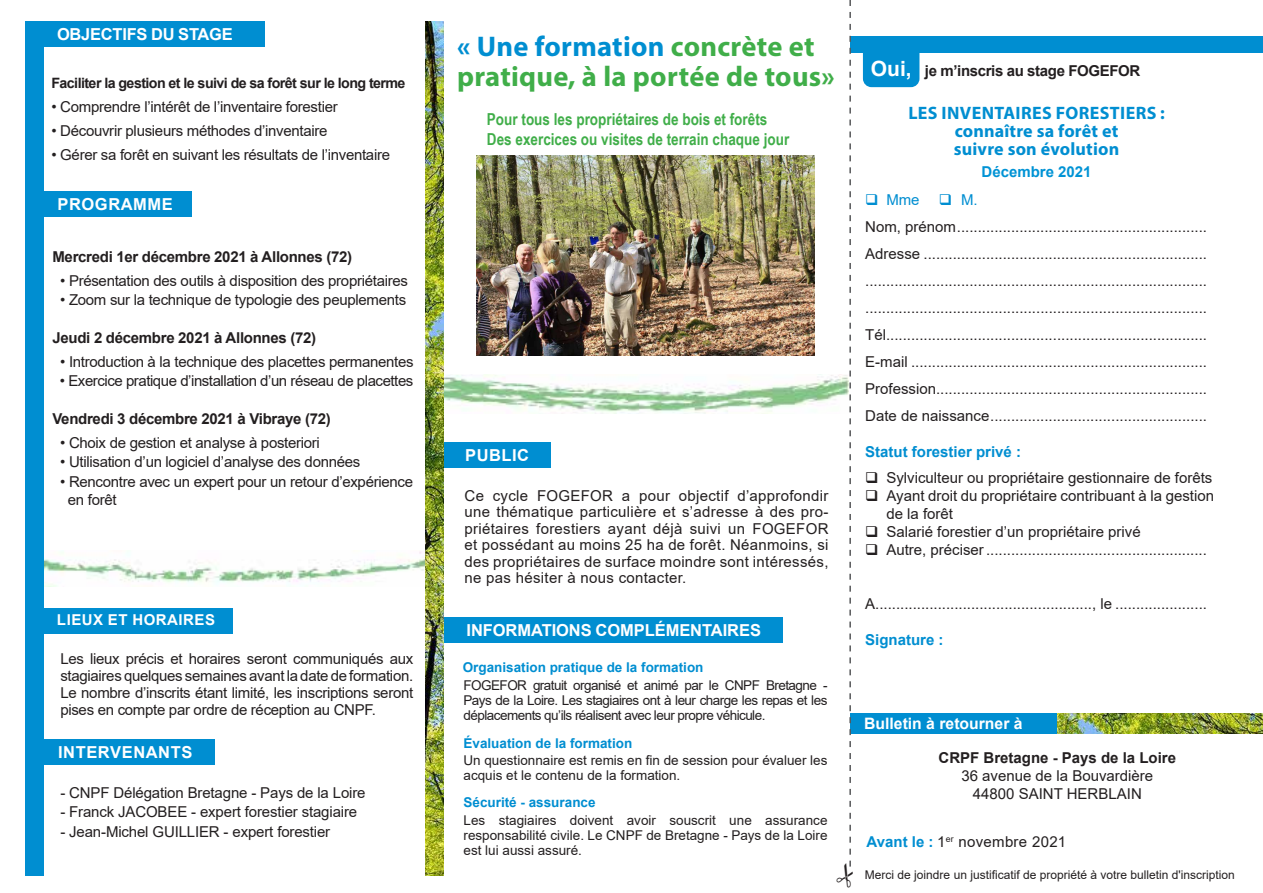
<style>
.page{position:relative;width:1263px;height:893px;background:#fff}
.page>*{position:absolute;margin:0;border:0;box-sizing:border-box;transform-origin:0 0}
.t1{font:700 28.5px/30px "Myriad Pro";letter-spacing:.01em;color:#40ae49}
.t2{font:700 18px/18px "Myriad Pro";letter-spacing:.01em;color:#008ed1;text-align:center}
.t3{font:700 16.5px/19.8px "Arial Narrow";color:#40ae49}
.t4{font:700 16.5px "Arial";letter-spacing:-.005em;color:#fff}
.t5{font:700 16.5px "Arial";letter-spacing:.035em;color:#fff}
.t6{font:700 15.75px "Arial";color:#fff}
.t7{font:15px/16.5px "Arial";letter-spacing:-.02em;color:#231f20;text-align:justify}
.t8{font:15px/27px "Arial";color:#231f20}
.t9{font:700 15px "Arial";letter-spacing:-.02em;color:#231f20}
.t10{font:700 15px "Arial";color:#008ed1}
.t11{font:700 15px "Arial";color:#231f20}
.t12{font:15px "Arial";letter-spacing:.02em;color:#231f20}
.t13{font:700 15px "Arial";letter-spacing:.035em;color:#fff}
.t14{font:700 15px "Arial";color:#0093d5}
.t15{font:15px "Arial";color:#008ed1}
.t16{font:700 14.25px "Arial";letter-spacing:-.04em;color:#231f20}
.t17{font:13.5px/15px "Arial";color:#231f20;text-align:justify}
.t18{font:700 13.5px "Arial";color:#008ed1}
.t19{font:12px "Arial";color:#231f20}
.s1{color:#008ed1}
.s2{font-size:21px;color:#fff}
.s3{font-weight:700;color:#008ed1}
</style>
<div class="page">
<div style="left:43px;top:21px;width:222px;height:26px;background:#008ed1"></div>
<div style="left:43px;top:191px;width:148px;height:26px;background:#008ed1"></div>
<div style="left:26px;top:21px;width:18px;height:855px;background:#008ed1"></div>
<div style="left:443px;top:442px;width:108px;height:26px;background:#008ed1"></div>
<div style="left:443px;top:617px;width:339px;height:26px;background:#008ed1"></div>
<img style="left:443px;top:374px;width:393px;height:40px">
<div style="left:863px;top:44px;width:56px;height:43px;background:#008ed1;border-radius:9px"></div>
<div style="left:851px;top:37px;width:412px;height:16px;background:#008ed1"></div>
<img style="left:44px;top:551px;width:381px;height:36px">
<div style="left:850px;top:713px;width:209px;height:21px;background:#008ed1"></div>
<img style="left:1058px;top:713px;width:205px;height:21px">
<img style="left:425px;top:21px;width:18px;height:854px">
<img style="left:476px;top:155px;width:338px;height:201px">
<div style="left:43px;top:608px;width:190px;height:26px;background:#008ed1"></div>
<div style="left:44px;top:739px;width:171px;height:26px;background:#008ed1"></div>
<svg style="left:836px;top:0;width:17px;height:867px"></svg>
<p class="t4" style="left:57px;top:22px;width:177px">OBJECTIFS DU STAGE</p>
<p class="t16" style="left:51px;top:73px;width:356px">Faciliter la gestion et le suivi de sa forêt sur le long terme</p>
<p class="t7" style="left:51px;top:98px;width:288px">• Comprendre l’intérêt de l’inventaire forestier</p>
<p class="t7" style="left:51px;top:122px;width:278px">• Découvrir plusieurs méthodes d’inventaire</p>
<p class="t7" style="left:51px;top:146px;width:340px">• Gérer sa forêt en suivant les résultats de l’inventaire</p>
<p class="t5" style="left:57px;top:192px;width:117px">PROGRAMME</p>
<p class="t9" style="left:52px;top:246px;width:301px">Mercredi 1er décembre 2021 à Allonnes (72)</p>
<p class="t7" style="left:60px;top:272px;width:349px">• Présentation des outils à disposition des propriétaires</p>
<p class="t7" style="left:60px;top:292px;width:347px">• Zoom sur la technique de typologie des peuplements</p>
<p class="t9" style="left:52px;top:327px;width:265px">Jeudi 2 décembre 2021 à Allonnes (72)</p>
<p class="t7" style="left:60px;top:353px;width:355px">• Introduction à la technique des placettes permanentes</p>
<p class="t7" style="left:60px;top:373px;width:355px">• Exercice pratique d’installation d’un réseau de placettes</p>
<p class="t9" style="left:52px;top:408px;width:280px">Vendredi 3 décembre 2021 à Vibraye (72)</p>
<p class="t7" style="left:60px;top:434px;width:261px">• Choix de gestion et analyse à posteriori</p>
<p class="t7" style="left:60px;top:454px;width:302px">• Utilisation d’un logiciel d’analyse des données</p>
<p class="t7" style="left:68px;top:472px;width:347px;line-height:18px;text-indent:-8px">• Rencontre avec un expert pour un retour d’expérience en forêt</p>
<p class="t13" style="left:57px;top:609px;width:160px">LIEUX ET HORAIRES</p>
<p class="t7" style="left:60px;top:650px;width:354px;line-height:17.2px">Les lieux précis et horaires seront communiqués aux stagiaires quelques semaines avant la date de formation.<br>Le nombre d’inscrits étant limité, les inscriptions seront pises en compte par ordre de réception au CNPF.</p>
<p class="t5" style="left:58px;top:741px;width:136px">INTERVENANTS</p>
<p class="t7" style="left:60px;top:784px;width:307px">- CNPF Délégation Bretagne - Pays de la Loire</p>
<p class="t7" style="left:60px;top:803px;width:298px">- Franck JACOBEE - expert forestier stagiaire</p>
<p class="t7" style="left:60px;top:823px;width:271px">- Jean-Michel GUILLIER - expert forestier</p>
<h1 class="t1" style="left:457px;top:30px;width:379px"><span class="s1">« Une formation</span> concrète et pratique, à la portée de tous»</h1>
<p class="t3" style="left:487px;top:109px;width:304px">Pour tous les propriétaires de bois et forêts<br>Des exercices ou visites de terrain chaque jour</p>
<p class="t4" style="left:465px;top:443px;width:65px">PUBLIC</p>
<p class="t7" style="left:464px;top:487px;width:365px">Ce cycle FOGEFOR a pour objectif d’approfondir une thématique particulière et s’adresse à des pro&shy;priétaires forestiers ayant déjà suivi un FOGEFOR et possédant au moins 25 ha de forêt. Néanmoins, si des propriétaires de surface moindre sont intéressés, ne pas hésiter à nous contacter.</p>
<p class="t4" style="left:466px;top:618px;width:296px">INFORMATIONS COMPLÉMENTAIRES</p>
<p class="t18" style="left:463px;top:658px;width:242px">Organisation pratique de la formation</p>
<p class="t17" style="left:463px;top:677px;width:365px">FOGEFOR gratuit organisé et animé par le CNPF Bretagne - Pays de la Loire. Les stagiaires ont à leur charge les repas et les déplacements qu’ils réalisent avec leur propre véhicule.</p>
<p class="t17" style="left:463px;top:752px;width:365px">Un questionnaire est remis en fin de session pour évaluer les acquis et le contenu de la formation.</p>
<p class="t17" style="left:463px;top:812px;width:365px">Les stagiaires doivent avoir souscrit une assurance responsabilité civile. Le CNPF de Bretagne - Pays de la Loire est lui aussi assuré.</p>
<p class="t18" style="left:463px;top:733px;width:170px">Évaluation de la formation</p>
<p class="t18" style="left:463px;top:792px;width:134px">Sécurité - assurance</p>
<p class="t9" style="left:871px;top:60px;width:271px"><span class="s2">Oui,</span> je m’inscris au stage FOGEFOR</p>
<p class="t2" style="left:908px;top:103px;width:258px">LES INVENTAIRES FORESTIERS : connaître sa forêt et<br>suivre son évolution</p>
<p class="t14" style="left:981px;top:161px;width:112px">Décembre 2021</p>
<p class="t8" style="left:865px;top:187px;width:343px;text-indent:74px"><span class="s1">❑ M.<br></span>Nom, prénom............................................................<br>Adresse .................................................................... .................................................................................. ..................................................................................<br>Tél.............................................................................<br>E-mail .......................................................................<br>Profession.................................................................<br>Date de naissance....................................................</p>
<p class="t10" style="left:865px;top:442px;width:157px">Statut forestier privé :</p>
<p class="t8" style="left:865px;top:464px;width:349px">❑ Sylviculteur ou propriétaire gestionnaire de forêts</p>
<p class="t8" style="left:886px;top:487px;width:329px;line-height:18px;text-indent:-21px">❑ Ayant droit du propriétaire contribuant à la gestion de la forêt</p>
<p class="t8" style="left:865px;top:518px;width:277px">❑ Salarié forestier d’un propriétaire privé</p>
<p class="t8" style="left:865px;top:536px;width:343px">❑ Autre, préciser.....................................................</p>
<p class="t15" style="left:865px;top:190px;width:56px">❑ Mme</p>
<p class="t7" style="left:865px;top:595px;width:343px">A...................................................., le ......................</p>
<p class="t10" style="left:865px;top:629px;width:80px">Signature :</p>
<p class="t6" style="left:864px;top:713px;width:160px">Bulletin à retourner à</p>
<p class="t11" style="left:938px;top:747px;width:239px">CRPF Bretagne - Pays de la Loire</p>
<p class="t8" style="left:961px;top:766px;width:193px;line-height:18px;text-align:center">36 avenue de la Bouvardière<br>44800 SAINT HERBLAIN</p>
<p class="t12" style="left:866px;top:831px;width:201px"><span class="s3">Avant le :</span> 1<sup>er</sup> novembre 2021</p>
<p class="t19" style="left:865px;top:866px;width:371px">Merci de joindre un justificatif de propriété à votre bulletin d'inscription</p>
</div>
